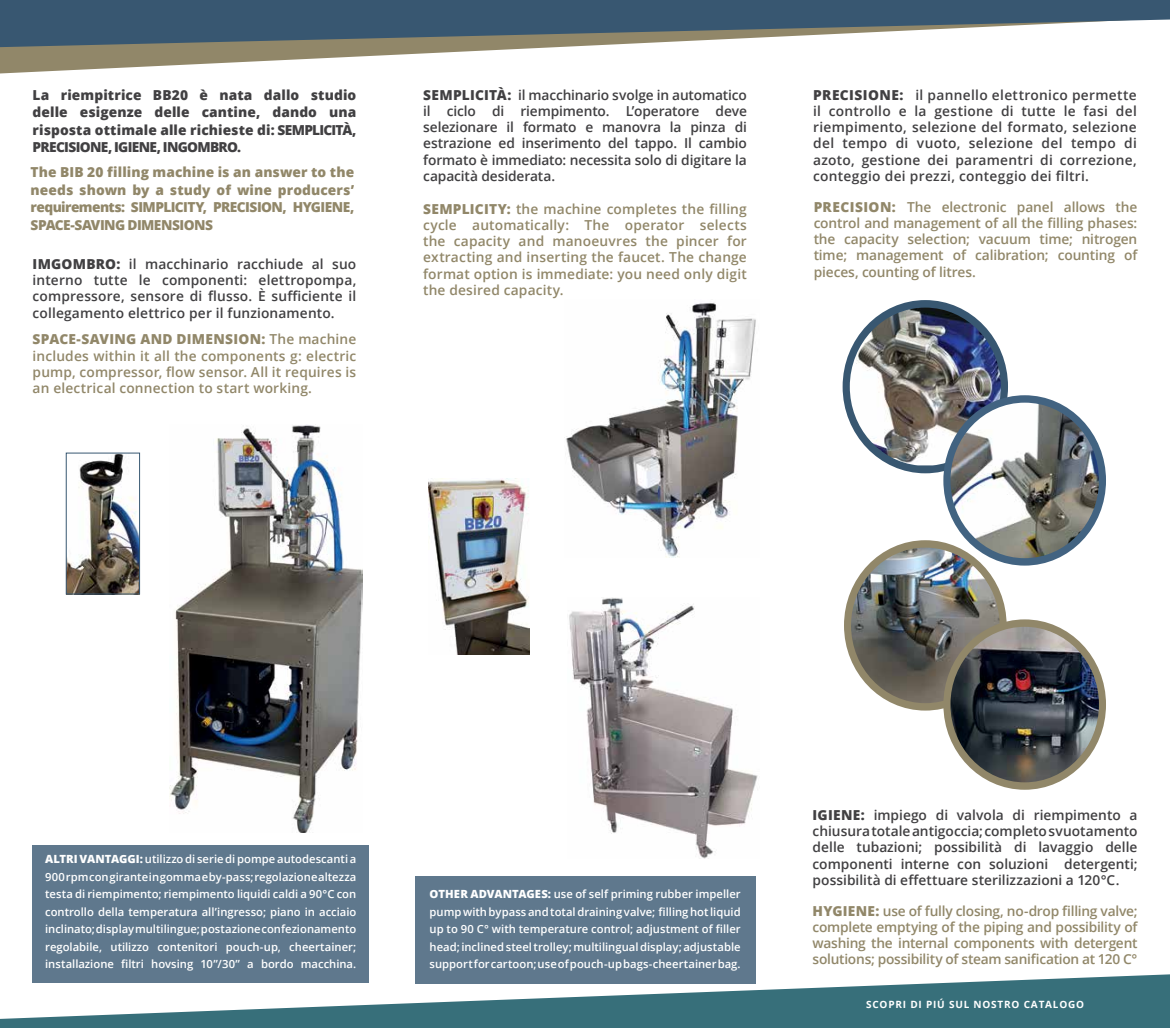
<style>
.page{position:relative;width:1170px;height:1028px;background:#fff}
.page>*{position:absolute;margin:0;border:0;box-sizing:border-box;transform-origin:0 0}
.t1{font:600 13.75px/16.2px "Open Sans";letter-spacing:.01em;color:#414042;text-align:justify}
.t2{font:600 13.75px/16.2px "Open Sans";letter-spacing:.005em;color:#918769;text-align:justify}
.t3{font:800 13.75px/17.5px "Open Sans";letter-spacing:-.05em;color:#414042;text-align:justify}
.t4{font:800 13.75px/17.5px "Open Sans";letter-spacing:-.04em;color:#918769;text-align:justify}
.t5{font:600 11.25px/17.5px "Open Sans";color:#fff;text-align:justify}
.t6{font:700 10px "Open Sans";letter-spacing:.08em;color:#fff}
.s1{font-weight:800}
</style>
<div class="page">
<svg style="left:0;top:47px;width:558px;height:26px"></svg>
<svg style="left:0;top:0;width:1169px;height:47px;fill:#385771"></svg>
<div style="left:33px;top:845px;width:336px;height:137px;background:#5f788d"></div>
<div style="left:415px;top:876px;width:340px;height:107px;background:#5f788d"></div>
<svg style="left:0;top:974px;width:1169px;height:54px;fill:#376f7a"></svg>
<img style="left:169px;top:425px;width:193px;height:407px">
<img style="left:569px;top:597px;width:189px;height:261px">
<img style="left:566px;top:303px;width:190px;height:254px">
<div style="left:842px;top:300px;width:165px;height:173px;background:#385771;border-radius:50%"></div>
<img style="left:849px;top:307px;width:151px;height:158px">
<div style="left:943px;top:395px;width:162px;height:170px;background:#426381;border-radius:50%"></div>
<img style="left:950px;top:402px;width:148px;height:156px">
<div style="left:843px;top:540px;width:163px;height:170px;background:#918769;border-radius:50%"></div>
<img style="left:851px;top:547px;width:148px;height:156px">
<div style="left:943px;top:619px;width:162px;height:170px;background:#918769;border-radius:50%"></div>
<img style="left:950px;top:627px;width:148px;height:155px">
<img style="left:428px;top:479px;width:101px;height:175px">
<img style="left:68px;top:455px;width:70px;height:137px">
<div style="left:66px;top:453px;width:74px;height:141px;border:1px solid #375771"></div>
<p class="t3" style="left:33px;top:85px;width:325px">La riempitrice BB20 è nata dallo studio delle esigenze delle cantine, dando una risposta ottimale alle richieste di: SEMPLICITÀ, PRECISIONE, IGIENE, INGOMBRO.</p>
<p class="t4" style="left:31px;top:163px;width:325px">The BIB 20 filling machine is an answer to the needs shown by a study of wine producers’ requirements: SIMPLICITY, PRECISION, HYGIENE, SPACE-SAVING DIMENSIONS</p>
<p class="t1" style="left:33px;top:255px;width:325px"><span class="s1">IMGOMBRO:</span> il macchinario racchiude al suo interno tutte le componenti: elettropompa, compressore, sensore di flusso. È sufficiente il collegamento elettrico per il funzionamento.</p>
<p class="t2" style="left:33px;top:331px;width:325px"><span class="s1">SPACE-SAVING AND DIMENSION:</span> The machine includes within it all the components g: electric pump, compressor, flow sensor. All it requires is an electrical connection to start working.</p>
<p class="t1" style="left:423px;top:86px;width:325px"><span class="s1">SEMPLICITÀ:</span> il macchinario svolge in automatico il ciclo di riempimento. L’operatore deve selezionare il formato e manovra la pinza di estrazione ed inserimento del tappo. Il cambio formato è immediato: necessita solo di digitare la capacità desiderata.</p>
<p class="t2" style="left:423px;top:200px;width:325px"><span class="s1">SEMPLICITY:</span> the machine completes the filling cycle automatically: The operator selects the capacity and manoeuvres the pincer for extracting and inserting the faucet. The change format option is immediate: you need only digit the desired capacity.</p>
<p class="t1" style="left:813px;top:86px;width:325px"><span class="s1">PRECISIONE:</span> il pannello elettronico permette il controllo e la gestione di tutte le fasi del riempimento, selezione del formato, selezione del tempo di vuoto, selezione del tempo di azoto, gestione dei paramentri di correzione, conteggio dei prezzi, conteggio dei filtri.</p>
<p class="t2" style="left:813px;top:198px;width:325px"><span class="s1">PRECISION:</span> The electronic panel allows the control and management of all the filling phases: the capacity selection; vacuum time; nitrogen time; management of calibration; counting of pieces, counting of litres.</p>
<p class="t5" style="left:45px;top:850px;width:313px"><span class="s1">ALTRI VANTAGGI:</span> utilizzo di serie di pompe autodescanti a 900 rpm con girante in gomma e by-pass; regolazione altezza testa di riempimento; riempimento liquidi caldi a 90°C con controllo della temperatura all’ingresso; piano in acciaio inclinato; display multilingue; postazione confezionamento regolabile, utilizzo contenitori pouch-up, cheertainer; installazione filtri hovsing 10”/30” a bordo macchina.</p>
<p class="t5" style="left:429px;top:885px;width:313px"><span class="s1">OTHER ADVANTAGES:</span> use of self priming rubber impeller pump with bypass and total draining valve; filling hot liquid up to 90 C° with temperature control; adjustment of filler head; inclined steel trolley; multilingual display; adjustable support for cartoon; use of pouch-up bags-cheertainer bag.</p>
<p class="t1" style="left:812px;top:806px;width:326px"><span class="s1">IGIENE:</span> impiego di valvola di riempimento a chiusura totale antigoccia; completo svuotamento delle tubazioni; possibilità di lavaggio delle componenti interne con soluzioni detergenti; possibilità di effettuare sterilizzazioni a 120°C.</p>
<p class="t2" style="left:812px;top:902px;width:326px"><span class="s1">HYGIENE:</span> use of fully closing, no-drop filling valve; complete emptying of the piping and possibility of washing the internal components with detergent solutions; possibility of steam sanification at 120 C°</p>
<p class="t6" style="left:866px;top:997px;width:219px">SCOPRI DI PIÚ SUL NOSTRO CATALOGO</p>
</div>
